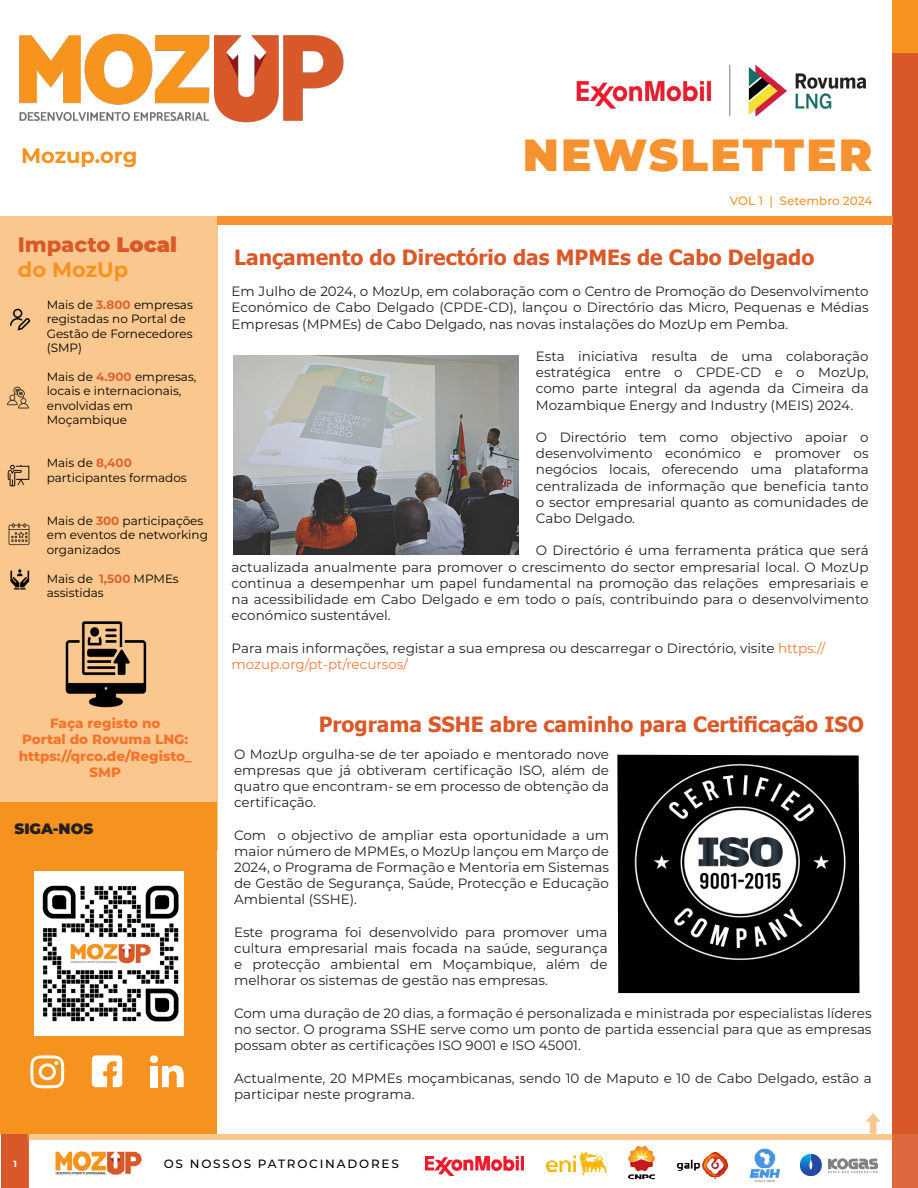
<style>
.page{position:relative;width:918px;height:1188px;background:#fff}
.page>*{position:absolute;margin:0;border:0;box-sizing:border-box;transform-origin:0 0}
.t1{font:900 45px "Montserrat";letter-spacing:.05em;color:#f69230}
.heading{font:700 21px "Tahoma";color:#d95929}
.t2{font:800 21px/25.2px "Montserrat";color:#d95929}
.t3{font:700 21px "Montserrat";color:#f6921e}
.t4{font:900 15px "Montserrat";color:#231f20}
.t5{font:13.5px/16.2px "Montserrat";color:#231f20;text-align:justify}
.t6{font:800 13.5px/16.2px "Montserrat";color:#f3752c;text-align:center}
.t7{font:12px/14.4px "Montserrat";color:#000}
.contact_header{font:500 12px "Montserrat";letter-spacing:.15em;color:#000}
.t8{font:500 12px "Montserrat";color:#f69230}
.t9{font:700 9px "Montserrat";color:#fff}
.s1{font-weight:900}
.s2{font-weight:700;color:#f6921e}
.s3{font-weight:700;color:#dd6233}
.s4{font-weight:700;color:#dd6232}
.s5{color:#f47b3d}
</style>
<div class="page">
<div style="left:0;top:216px;width:217px;height:635px;background:#fac88e"></div>
<div style="left:0;top:802px;width:217px;height:332px;background:#f6921e"></div>
<div style="left:1px;top:1134px;width:27px;height:54px;background:#d95829"></div>
<div style="left:893px;top:0;width:25px;height:54px;background:#f6921e"></div>
<div style="left:893px;top:54px;width:25px;height:1134px;background:#d95829"></div>
<img style="left:865px;top:1113px;width:16px;height:21px">
<div style="left:28px;top:1134px;width:890px;height:54px;background:#fffffc"></div>
<svg style="left:162px;top:1065px;width:22px;height:22px"></svg>
<div style="left:150px;top:1066px;width:7px;height:21px;background:#fff"></div>
<div style="left:150px;top:1055px;width:8px;height:8px;background:#fff;border-radius:50%"></div>
<svg style="left:92px;top:1055px;width:30px;height:32px"></svg>
<svg style="left:30px;top:1055px;width:34px;height:34px"></svg>
<img style="left:55px;top:1151px;width:87px;height:24px">
<div style="left:28px;top:1134px;width:865px;height:6px;background:#fac88e"></div>
<div style="left:217px;top:216px;width:676px;height:9px;background:#f69230"></div>
<img style="left:576px;top:64px;width:291px;height:52px">
<img style="left:19px;top:33px;width:325px;height:90px">
<img style="left:35px;top:871px;width:149px;height:164px">
<img style="left:10px;top:308px;width:21px;height:23px">
<img style="left:7px;top:386px;width:22px;height:23px">
<img style="left:7px;top:464px;width:23px;height:23px">
<img style="left:8px;top:523px;width:22px;height:23px">
<img style="left:10px;top:569px;width:20px;height:21px">
<img style="left:65px;top:621px;width:82px;height:87px">
<img style="left:233px;top:356px;width:286px;height:198px">
<img style="left:617px;top:755px;width:243px;height:238px">
<img style="left:628px;top:1146px;width:27px;height:34px">
<img style="left:425px;top:1157px;width:98px;height:18px">
<img style="left:546px;top:1153px;width:61px;height:22px">
<img style="left:750px;top:1148px;width:30px;height:34px">
<img style="left:677px;top:1153px;width:51px;height:26px">
<img style="left:801px;top:1154px;width:76px;height:22px">
<h2 class="t3" style="left:21px;top:140px;width:118px">Mozup.org</h2>
<h2 class="t2" style="left:18px;top:231px;width:161px">Impacto <span class="s1">Local </span><span class="s2">do MozUp</span></h2>
<p class="t7" style="left:47px;top:297px;width:148px">Mais de <span class="s3">3.800</span> empresas registadas no Portal de<br>Gestão de Fornecedores (SMP)</p>
<p class="t7" style="left:47px;top:369px;width:151px">Mais de <span class="s3">4.900</span> empresas, locais e internacionais, envolvidas em<br>Moçambique</p>
<p class="t7" style="left:47px;top:456px;width:142px">Mais de <span class="s3">8,400 </span>participantes formados</p>
<p class="t7" style="left:47px;top:513px;width:163px">Mais de <span class="s3">300</span> participações em eventos de networking organizados</p>
<p class="t7" style="left:47px;top:571px;width:134px">Mais de <span class="s4">1,500</span> MPMEs assistidas</p>
<p class="t6" style="left:19px;top:715px;width:174px">Faça registo no<br>Portal do Rovuma LNG: https://qrco.de/Registo_<br>SMP</p>
<p class="t4" style="left:15px;top:818px;width:80px">SIGA-NOS</p>
<h1 class="t1" style="left:523px;top:121px;width:351px">NEWSLETTER</h1>
<p class="t8" style="left:730px;top:192px;width:144px">VOL 1 | Setembro 2024</p>
<p class="heading" style="left:234px;top:243px;width:582px">Lançamento do Directório das MPMEs de Cabo Delgado</p>
<p class="t5" style="left:232px;top:283px;width:639px">Em Julho de 2024, o MozUp, em colaboração com o Centro de Promoção do Desenvolvimento Económico de Cabo Delgado (CPDE-CD), lançou o Directório das Micro, Pequenas e Médias Empresas (MPMEs) de Cabo Delgado, nas novas instalações do MozUp em Pemba.</p>
<p class="t5" style="left:536px;top:348px;width:334px">Esta iniciativa resulta de uma colaboração estratégica entre o CPDE-CD e o MozUp, como parte integral da agenda da Cimeira da Mozambique Energy and Industry (MEIS) 2024.</p>
<p class="t5" style="left:536px;top:429px;width:334px">O Directório tem como objectivo apoiar o desenvolvimento económico e promover os negócios locais, oferecendo uma plataforma centralizada de informação que beneficia tanto o sector empresarial quanto as comunidades de Cabo Delgado.</p>
<p class="t5" style="left:232px;top:542px;width:639px;text-indent:304px">O Directório é uma ferramenta prática que será actualizada anualmente para promover o crescimento do sector empresarial local. O MozUp continua a desempenhar um papel fundamental na promoção das relações empresariais e na acessibilidade em Cabo Delgado e em todo o país, contribuindo para o desenvolvimento económico sustentável.</p>
<p class="t5" style="left:232px;top:639px;width:595px">Para mais informações, registar a sua empresa ou descarregar o Directório, visite <span class="s5">https:// mozup.org/pt-pt/recursos/</span></p>
<p class="heading" style="left:319px;top:709px;width:547px">Programa SSHE abre caminho para Certificação ISO</p>
<p class="t5" style="left:234px;top:745px;width:377px">O MozUp orgulha-se de ter apoiado e mentorado nove empresas que já obtiveram certificação ISO, além de quatro que encontram- se em processo de obtenção da certificação.</p>
<p class="t5" style="left:234px;top:826px;width:377px">Com o objectivo de ampliar esta oportunidade a um maior número de MPMEs, o MozUp lançou em Março de 2024, o Programa de Formação e Mentoria em Sistemas de Gestão de Segurança, Saúde, Protecção e Educação Ambiental (SSHE).</p>
<p class="t5" style="left:234px;top:924px;width:375px">Este programa foi desenvolvido para promover uma cultura empresarial mais focada na saúde, segurança e protecção ambiental em Moçambique, além de melhorar os sistemas de gestão nas empresas.</p>
<p class="t5" style="left:234px;top:1005px;width:639px">Com uma duração de 20 dias, a formação é personalizada e ministrada por especialistas líderes no sector. O programa SSHE serve como um ponto de partida essencial para que as empresas possam obter as certificações ISO 9001 e ISO 45001.</p>
<p class="t5" style="left:234px;top:1069px;width:639px">Actualmente, 20 MPMEs moçambicanas, sendo 10 de Maputo e 10 de Cabo Delgado, estão a participar neste programa.</p>
<p class="t9" style="left:13px;top:1157px;width:5px">1</p>
<p class="contact_header" style="left:164px;top:1156px;width:237px">OS NOSSOS PATROCINADORES</p>
</div>
